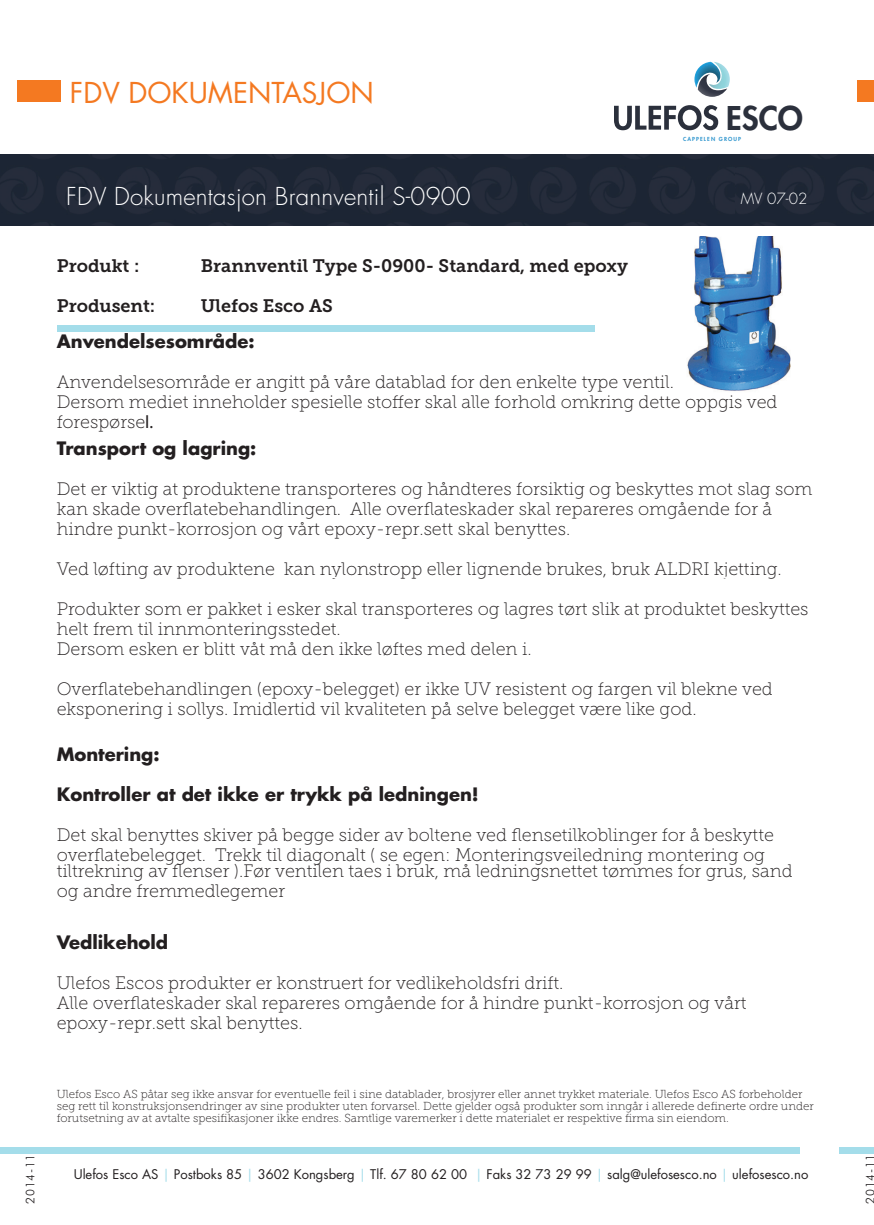
<style>
.page{position:relative;width:874px;height:1225px;background:#fff}
.page>*{position:absolute;margin:0;border:0;box-sizing:border-box;transform-origin:0 0}
.t1{font:800 31.8px "Futura Std";color:#2b303c}
.t2{font:28px "Futura Std";color:#f47921}
.t3{font:300 24px "Futura Std";letter-spacing:.01em;color:#fff}
.t4{font:18px/20px "Museo Slab 100";color:#231f20}
.t5{font:700 18px "Futura Std";color:#231f20}
.t6{font:18px "Museo Slab 700";color:#231f20}
.t7{font:300 15px "Futura Std";color:#fff}
.t8{font:13px "Futura Std";color:#231f20}
.t9{font:300 12px "Futura BT";letter-spacing:.06em;color:#231f20}
.t10{font:11.6px/12.4px "Museo Slab 100";color:#231f20}
.t11{font:800 5.4px "Futura Std";letter-spacing:.2em;color:#3498cf}
.s1{font-family:"Myriad Pro"}
.s2{color:#a4ddea}
</style>
<div class="page">
<img style="left:687px;top:237px;width:104px;height:154px">
<div style="left:17px;top:81px;width:44px;height:21px;background:#f47921"></div>
<svg style="left:614px;top:105px;width:103px;height:25px"></svg>
<svg style="left:694px;top:62px;width:35px;height:35px"></svg>
<div style="left:856px;top:81px;width:17px;height:21px;background:#f47921"></div>
<div style="left:0;top:1147px;width:799px;height:6px;background:#a4ddea"></div>
<div style="left:838px;top:1147px;width:35px;height:6px;background:#a4ddea"></div>
<img style="left:0;top:155px;width:735px;height:71px">
<img style="left:735px;top:155px;width:138px;height:71px">
<div style="left:57px;top:325px;width:537px;height:6px;background:#a4ddea"></div>
<h2 class="t2" style="left:70px;top:75px;width:305px">FDV DOKUMENTASJON</h2>
<h3 class="t3" style="left:66px;top:182px;width:406px">FDV Dokumentasjon Brannventil S-0900</h3>
<p class="t6" style="left:57px;top:255px;width:84px">Produkt :</p>
<p class="t6" style="left:201px;top:255px;width:428px">Brannventil Type S-0900- Standard, med epoxy</p>
<p class="t6" style="left:57px;top:295px;width:100px">Produsent:</p>
<p class="t6" style="left:201px;top:295px;width:133px">Ulefos Esco AS</p>
<h1 class="t1" style="left:725px;top:98px;width:78px">ESCO</h1>
<p class="t11" style="left:682px;top:135px;width:59px">CAPPELEN GROUP</p>
<p class="t7" style="left:740px;top:189px;width:68px">MV 07-02</p>
<p class="t5" style="left:57px;top:330px;width:199px">Anvendelsesområde:</p>
<p class="t4" style="left:57px;top:372px;width:721px">Anvendelsesområde er angitt på våre datablad for den enkelte type ventil.<br>Dersom mediet inneholder spesielle stoffer skal alle forhold omkring dette oppgis ved forespørse<span class="s1">l.</span></p>
<p class="t5" style="left:57px;top:436px;width:201px">Transport og lagring:</p>
<p class="t4" style="left:57px;top:479px;width:756px">Det er viktig at produktene transporteres og håndteres forsiktig og beskyttes mot slag som kan skade overflatebehandlingen. Alle overflateskader skal repareres omgående for å hindre punkt-korrosjon og vårt epoxy-repr.sett skal benyttes.</p>
<p class="t4" style="left:57px;top:559px;width:726px">Ved løfting av produktene kan nylonstropp eller lignende brukes, bruk ALDRI kjetting.</p>
<p class="t4" style="left:57px;top:599px;width:753px">Produkter som er pakket i esker skal transporteres og lagres tørt slik at produktet beskyttes helt frem til innmonteringsstedet.<br>Dersom esken er blitt våt må den ikke løftes med delen i.</p>
<p class="t4" style="left:57px;top:679px;width:717px">Overflatebehandlingen (epoxy-belegget) er ikke UV resistent og fargen vil blekne ved eksponering i sollys. Imidlertid vil kvaliteten på selve belegget være like god.</p>
<p class="t5" style="left:57px;top:742px;width:104px">Montering:</p>
<p class="t5" style="left:57px;top:782px;width:423px">Kontroller at det ikke er trykk på ledningen!</p>
<p class="t4" style="left:57px;top:825px;width:718px">Det skal benyttes skiver på begge sider av boltene ved flensetilkoblinger for å beskytte overflatebelegget. Trekk til diagonalt ( se egen: Monteringsveiledning montering og</p>
<p class="t4" style="left:57px;top:861px;width:737px">tiltrekning av flenser ).Før ventilen taes i bruk, må ledningsnettet tømmes for grus, sand og andre fremmedlegemer</p>
<p class="t5" style="left:57px;top:930px;width:113px">Vedlikehold</p>
<p class="t4" style="left:57px;top:973px;width:690px">Ulefos Escos produkter er konstruert for vedlikeholdsfri drift.<br>Alle overflateskader skal repareres omgående for å hindre punkt-korrosjon og vårt epoxy-repr.sett skal benyttes.</p>
<p class="t10" style="left:57px;top:1087px;width:758px">Ulefos Esco AS påtar seg ikke ansvar for eventuelle feil i sine datablader, brosjyrer eller annet trykket materiale. Ulefos Esco AS forbeholder seg rett til konstruksjonsendringer av sine produkter uten forvarsel. Dette gjelder også produkter som inngår i allerede definerte ordre under forutsetning av at avtalte spesifikasjoner ikke endres. Samtlige varemerker i dette materialet er respektive firma sin eiendom.</p>
<p class="t9" style="left:23px;top:1203px;width:51px;rotate:-90deg">2014-11</p>
<p class="t8" style="left:74px;top:1166px;width:735px">Ulefos Esco AS <span class="s2">|</span> Postboks 85 <span class="s2">|</span> 3602 Kongsberg <span class="s2">|</span> Tlf. 67 80 62 00 <span class="s2">|</span> Faks 32 73 29 99 <span class="s2">|</span> salg@ulefosesco.no <span class="s2">|</span> ulefosesco.no</p>
<p class="t9" style="left:862px;top:1203px;width:51px;rotate:-90deg">2014-11</p>
</div>
